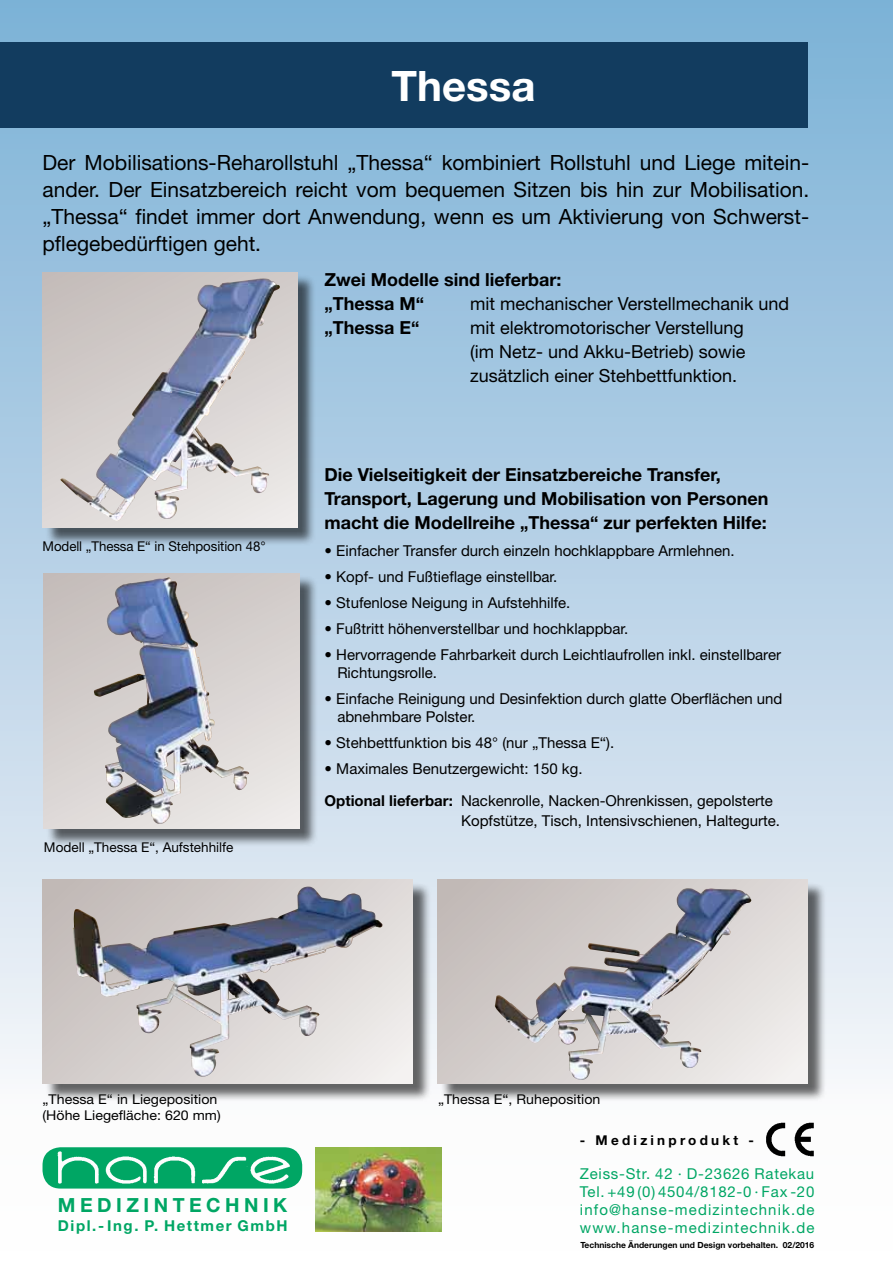
<style>
.page{position:relative;width:893px;height:1263px;background:#fff}
.page>*{position:absolute;margin:0;border:0;box-sizing:border-box;transform-origin:0 0}
.t1{font:700 42px "Helvetica Neue";color:#fff}
.t2{font:21px/27px "Helvetica Neue";color:#000;text-align:justify}
.t3{font:700 19.5px "Helvetica Neue";letter-spacing:.23em;color:#00a664}
.t4{font:700 18px/24px "Helvetica Neue";color:#000}
.t5{font:18px/24px "Helvetica Neue";color:#000;text-align:justify}
.t6{font:15px/18px "Helvetica Neue";color:#000}
.t7{font:15px/18px "Helvetica Neue";letter-spacing:.075em;color:#00a664;text-align:justify}
.t8{font:700 15px "Helvetica Neue";letter-spacing:.105em;color:#00a664}
.t9{font:13.5px/16.2px "Helvetica Neue";letter-spacing:.005em;color:#000;scale:1.05 1}
.t10{font:13.5px "Helvetica Neue";letter-spacing:.005em;color:#000}
.t11{font:700 13.5px "Helvetica Neue";letter-spacing:.24em;color:#000}
.t12{font:700 8.55px "Helvetica Neue";color:#000}
.s1{font-weight:700}
</style>
<div class="page">
<div style="left:0;top:0;width:893px;height:1263px;background:linear-gradient(to bottom,#7aafd5,#fff)"></div>
<div style="left:0;top:43px;width:808px;height:85px;background:#123c5f"></div>
<div style="left:45px;top:274px;width:271px;height:272px;background:#000;opacity:.6"></div>
<div style="left:43px;top:272px;width:255px;height:255px;background:linear-gradient(to bottom,#c6c0be,#ebe7e6)"></div>
<img style="left:60px;top:278px;width:209px;height:243px">
<div style="left:45px;top:882px;width:386px;height:220px;background:#000;opacity:.6"></div>
<svg style="left:43px;top:879px;width:369px;height:205px;background:#cdcbcc"></svg>
<img style="left:72px;top:888px;width:231px;height:189px">
<div style="left:440px;top:882px;width:387px;height:220px;background:#000;opacity:.6"></div>
<svg style="left:438px;top:879px;width:370px;height:205px;background:#d1cdce"></svg>
<img style="left:495px;top:890px;width:190px;height:162px">
<div style="left:46px;top:575px;width:272px;height:272px;background:#000;opacity:.6"></div>
<svg style="left:44px;top:573px;width:255px;height:255px;background:#c8c5c7"></svg>
<img style="left:94px;top:578px;width:74px;height:191px">
<img style="left:766px;top:1123px;width:50px;height:33px">
<img style="left:316px;top:1147px;width:125px;height:84px">
<img style="left:43px;top:1147px;width:259px;height:41px">
<h1 class="t1" style="left:392px;top:61px;width:145px">Thessa</h1>
<p class="t2" style="left:43px;top:148px;width:768px">Der Mobilisations-Reharollstuhl „Thessa“ kombiniert Rollstuhl und Liege mitein&shy;ander. Der Einsatzbereich reicht vom bequemen Sitzen bis hin zur Mobilisation. „Thessa“ findet immer dort Anwendung, wenn es um Aktivierung von Schwerst&shy;pflegebedürftigen geht.</p>
<p class="t4" style="left:325px;top:267px;width:238px">Zwei Modelle sind lieferbar: „Thessa M“</p>
<p class="t5" style="left:470px;top:292px;width:321px">mit mechanischer Verstellmechanik und</p>
<p class="t10" style="left:43px;top:538px;width:225px">Modell „Thessa E“ in Stehposition 48°</p>
<p class="t10" style="left:44px;top:839px;width:191px">Modell „Thessa E“, Aufstehhilfe</p>
<p class="t4" style="left:325px;top:315px;width:97px">„Thessa E“</p>
<p class="t5" style="left:470px;top:316px;width:277px">mit elektromotorischer Verstellung (im Netz- und Akku-Betrieb) sowie zusätzlich einer Stehbettfunktion.</p>
<p class="t4" style="left:325px;top:462px;width:446px">Die Vielseitigkeit der Einsatzbereiche Transfer,<br>Transport, Lagerung und Mobilisation von Personen macht die Modellreihe „Thessa“ zur perfekten Hilfe:</p>
<p class="t6" style="left:325px;top:541px;width:412px">• Einfacher Transfer durch einzeln hochklappbare Armlehnen.</p>
<p class="t6" style="left:325px;top:567px;width:234px">• Kopf- und Fußtieflage einstellbar.</p>
<p class="t6" style="left:325px;top:593px;width:247px">• Stufenlose Neigung in Aufstehhilfe.</p>
<p class="t6" style="left:325px;top:619px;width:305px">• Fußtritt höhenverstellbar und hochklappbar.</p>
<p class="t6" style="left:337px;top:645px;width:445px;text-indent:-13px">• Hervorragende Fahrbarkeit durch Leichtlaufrollen inkl. einstellbarer<br>Richtungsrolle.</p>
<p class="t6" style="left:337px;top:690px;width:447px;text-indent:-13px">• Einfache Reinigung und Desinfektion durch glatte Oberflächen und abnehmbare Polster.</p>
<p class="t6" style="left:325px;top:734px;width:291px">• Stehbettfunktion bis 48° (nur „Thessa E“).</p>
<p class="t6" style="left:325px;top:753px;width:450px;line-height:31.8px">• Maximales Benutzergewicht: 150 kg.<br><span class="s1">Optional lieferbar:</span> Nackenrolle, Nacken-Ohrenkissen, gepolsterte</p>
<p class="t6" style="left:461px;top:811px;width:320px">Kopfstütze, Tisch, Intensivschienen, Haltegurte.</p>
<p class="t9" style="left:43px;top:1090px;width:171px">„Thessa E“ in Liegeposition (Höhe Liegefläche: 620 mm)</p>
<p class="t9" style="left:438px;top:1090px;width:156px">„Thessa E“, Ruheposition</p>
<h3 class="t3" style="left:58px;top:1193px;width:202px">MEDI ZIN TECHNIK</h3>
<p class="t8" style="left:58px;top:1216px;width:231px">Dipl.-Ing. P. Hettmer GmbH</p>
<p class="t11" style="left:580px;top:1132px;width:176px">- Medizinprodukt -</p>
<p class="t7" style="left:580px;top:1164px;width:236px">Zeiss-Str. 42 · D-23626 Ratekau Tel. +49 (0) 4504/8182-0 · Fax -20 info@hanse-medizintechnik.de www.hanse-medizintechnik.de</p>
<p class="t12" style="left:580px;top:1240px;width:235px">Technische Änderungen und Design vorbehalten. 02/2016</p>
</div>
